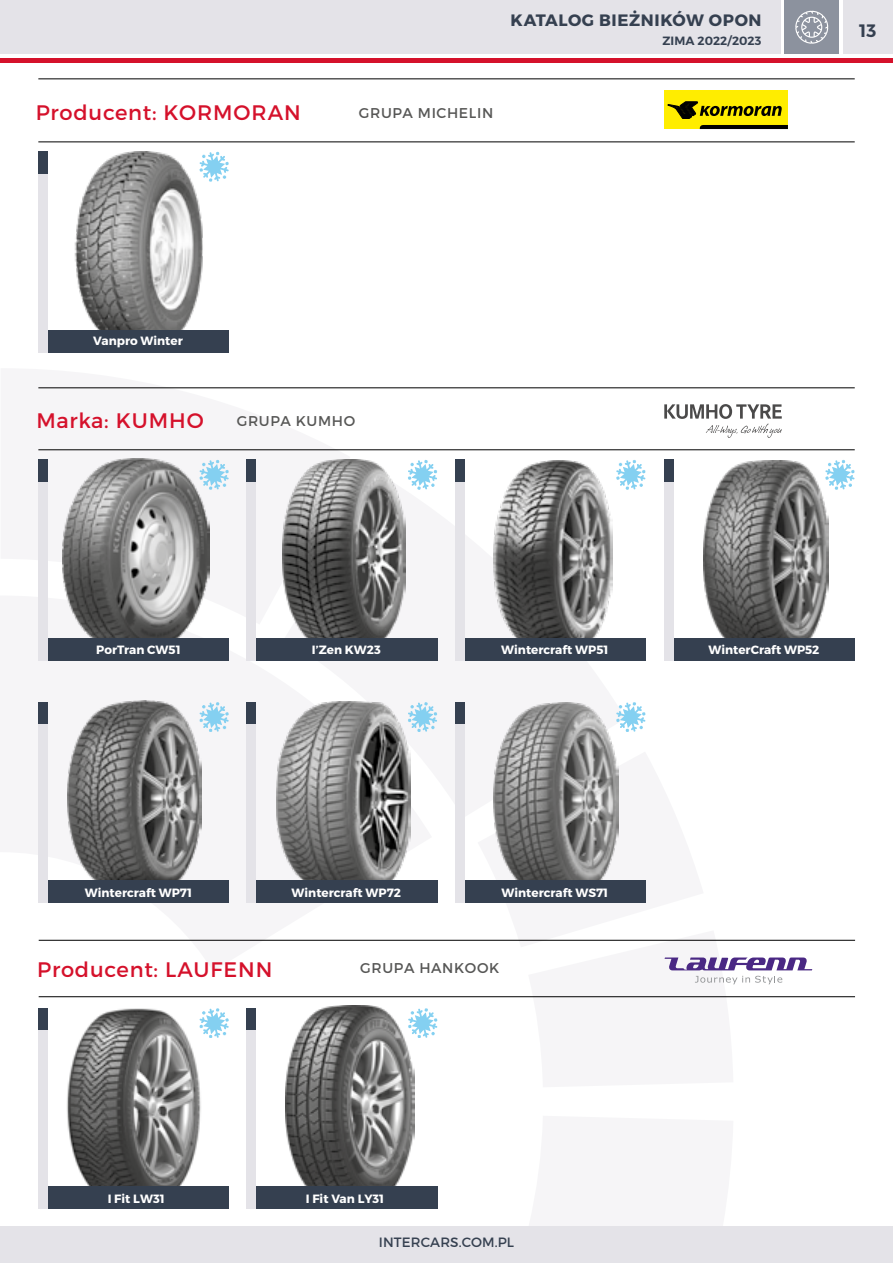
<style>
.page{position:relative;width:893px;height:1263px;background:#fff}
.page>*{position:absolute;margin:0;border:0;box-sizing:border-box;transform-origin:0 0}
.t1{font:21px "Montserrat";letter-spacing:.035em;color:#d5112b}
.t2{font:600 18px "Montserrat";color:#354050}
.t3{font:700 16.5px "Montserrat";letter-spacing:.035em;color:#354050}
.t4{font:14.25px "Montserrat";letter-spacing:.045em;color:#575756}
.t5{font:13.5px "Montserrat";letter-spacing:.01em;color:#354050}
.t6{font:700 12px "Montserrat";color:#fff}
.t7{font:600 12px "Montserrat";color:#354050}
</style>
<div class="page">
<svg style="left:405px;top:476px;width:208px;height:342px;fill:#f6f5f7"></svg>
<svg style="left:38px;top:387px;width:313px;height:208px;fill:#f6f5f7"></svg>
<svg style="left:38px;top:595px;width:394px;height:346px;fill:#f6f5f7"></svg>
<div style="left:0;top:0;width:780px;height:54px;background:#e4e3e8"></div>
<div style="left:0;top:1226px;width:893px;height:37px;background:#e4e3e8"></div>
<div style="left:843px;top:0;width:50px;height:54px;background:#e4e3e8"></div>
<div style="left:0;top:58px;width:893px;height:5px;background:#d5112b"></div>
<div style="left:784px;top:0;width:55px;height:54px;background:#8c929e"></div>
<svg style="left:795px;top:11px;width:33px;height:33px"></svg>
<hr style="left:38px;top:79px;width:817px;height:1px;background:#000">
<hr style="left:38px;top:142px;width:817px;height:1px;background:#000">
<div style="left:664px;top:91px;width:124px;height:38px;background:#ffed00"></div>
<svg style="left:700px;top:125px;width:88px;height:4px"></svg>
<svg style="left:668px;top:102px;width:114px;height:17px"></svg>
<hr style="left:38px;top:449px;width:817px;height:1px;background:#000">
<hr style="left:38px;top:388px;width:817px;height:1px;background:#000">
<svg style="left:664px;top:404px;width:118px;height:34px"></svg>
<img style="left:62px;top:458px;width:147px;height:180px">
<div style="left:38px;top:460px;width:9px;height:22px;background:#354050"></div>
<div style="left:39px;top:638px;width:190px;height:23px;background:#354050"></div>
<div style="left:38px;top:482px;width:9px;height:179px;background:#e4e3e8"></div>
<svg style="left:199px;top:460px;width:30px;height:29px"></svg>
<img style="left:68px;top:701px;width:134px;height:180px">
<div style="left:38px;top:702px;width:9px;height:22px;background:#354050"></div>
<div style="left:39px;top:881px;width:190px;height:22px;background:#354050"></div>
<div style="left:38px;top:724px;width:9px;height:179px;background:#e4e3e8"></div>
<svg style="left:199px;top:702px;width:30px;height:30px"></svg>
<img style="left:276px;top:701px;width:135px;height:180px">
<div style="left:247px;top:702px;width:9px;height:22px;background:#354050"></div>
<div style="left:247px;top:881px;width:190px;height:22px;background:#354050"></div>
<div style="left:247px;top:724px;width:9px;height:179px;background:#e4e3e8"></div>
<svg style="left:408px;top:702px;width:29px;height:30px"></svg>
<img style="left:282px;top:459px;width:123px;height:179px">
<div style="left:247px;top:460px;width:9px;height:22px;background:#354050"></div>
<div style="left:247px;top:638px;width:190px;height:23px;background:#354050"></div>
<div style="left:247px;top:482px;width:9px;height:179px;background:#e4e3e8"></div>
<svg style="left:408px;top:460px;width:29px;height:29px"></svg>
<img style="left:493px;top:703px;width:122px;height:48px">
<div style="left:455px;top:702px;width:9px;height:22px;background:#354050"></div>
<div style="left:455px;top:881px;width:191px;height:22px;background:#354050"></div>
<div style="left:455px;top:724px;width:9px;height:179px;background:#e4e3e8"></div>
<svg style="left:616px;top:702px;width:30px;height:30px"></svg>
<img style="left:493px;top:460px;width:119px;height:178px">
<div style="left:455px;top:460px;width:9px;height:22px;background:#354050"></div>
<div style="left:455px;top:638px;width:191px;height:23px;background:#354050"></div>
<div style="left:455px;top:482px;width:9px;height:179px;background:#e4e3e8"></div>
<svg style="left:616px;top:460px;width:30px;height:29px"></svg>
<img style="left:703px;top:460px;width:125px;height:178px">
<div style="left:664px;top:460px;width:9px;height:22px;background:#354050"></div>
<div style="left:664px;top:638px;width:191px;height:23px;background:#354050"></div>
<div style="left:664px;top:482px;width:9px;height:179px;background:#e4e3e8"></div>
<svg style="left:825px;top:460px;width:30px;height:29px"></svg>
<hr style="left:39px;top:996px;width:816px;height:1px;background:#000">
<hr style="left:39px;top:940px;width:816px;height:1px;background:#000">
<svg style="left:477px;top:751px;width:335px;height:247px"></svg>
<img style="left:286px;top:1005px;width:128px;height:182px">
<img style="left:47px;top:1008px;width:182px;height:179px">
<div style="left:38px;top:1008px;width:9px;height:22px;background:#354050"></div>
<div style="left:39px;top:1187px;width:190px;height:22px;background:#354050"></div>
<div style="left:38px;top:1030px;width:9px;height:179px;background:#e4e3e8"></div>
<div style="left:247px;top:1008px;width:9px;height:22px;background:#354050"></div>
<div style="left:247px;top:1187px;width:191px;height:22px;background:#354050"></div>
<div style="left:247px;top:1030px;width:9px;height:179px;background:#e4e3e8"></div>
<svg style="left:199px;top:1008px;width:30px;height:30px"></svg>
<svg style="left:408px;top:1008px;width:29px;height:30px"></svg>
<img style="left:47px;top:152px;width:171px;height:178px">
<div style="left:38px;top:152px;width:9px;height:22px;background:#354050"></div>
<div style="left:39px;top:330px;width:190px;height:23px;background:#354050"></div>
<div style="left:38px;top:174px;width:9px;height:179px;background:#e4e3e8"></div>
<svg style="left:199px;top:152px;width:30px;height:29px"></svg>
<h3 class="t3" style="left:511px;top:10px;width:252px">KATALOG BIEŻNIKÓW OPON</h3>
<p class="t7" style="left:662px;top:34px;width:101px">ZIMA 2022/2023</p>
<h1 class="t1" style="left:36px;top:100px;width:266px">Producent: KORMORAN</h1>
<p class="t4" style="left:359px;top:104px;width:136px">GRUPA MICHELIN</p>
<p class="t6" style="left:93px;top:334px;width:91px">Vanpro Winter</p>
<h1 class="t1" style="left:36px;top:408px;width:169px">Marka: KUMHO</h1>
<p class="t4" style="left:237px;top:412px;width:120px">GRUPA KUMHO</p>
<h2 class="t2" style="left:859px;top:19px;width:19px">13</h2>
<p class="t6" style="left:96px;top:643px;width:86px">PorTran CW51</p>
<p class="t6" style="left:312px;top:643px;width:70px">I’Zen KW23</p>
<p class="t6" style="left:501px;top:643px;width:109px">Wintercraft WP51</p>
<p class="t6" style="left:708px;top:643px;width:112px">WinterCraft WP52</p>
<p class="t6" style="left:85px;top:885px;width:109px">Wintercraft WP71</p>
<p class="t6" style="left:292px;top:885px;width:111px">Wintercraft WP72</p>
<p class="t6" style="left:501px;top:885px;width:108px">Wintercraft WS71</p>
<h1 class="t1" style="left:37px;top:956px;width:237px">Producent: LAUFENN</h1>
<p class="t4" style="left:360px;top:960px;width:141px">GRUPA HANKOOK</p>
<p class="t6" style="left:108px;top:1191px;width:58px">I Fit LW31</p>
<p class="t6" style="left:306px;top:1191px;width:80px">I Fit Van LY31</p>
<p class="t5" style="left:379px;top:1234px;width:137px">INTERCARS.COM.PL</p>
</div>
